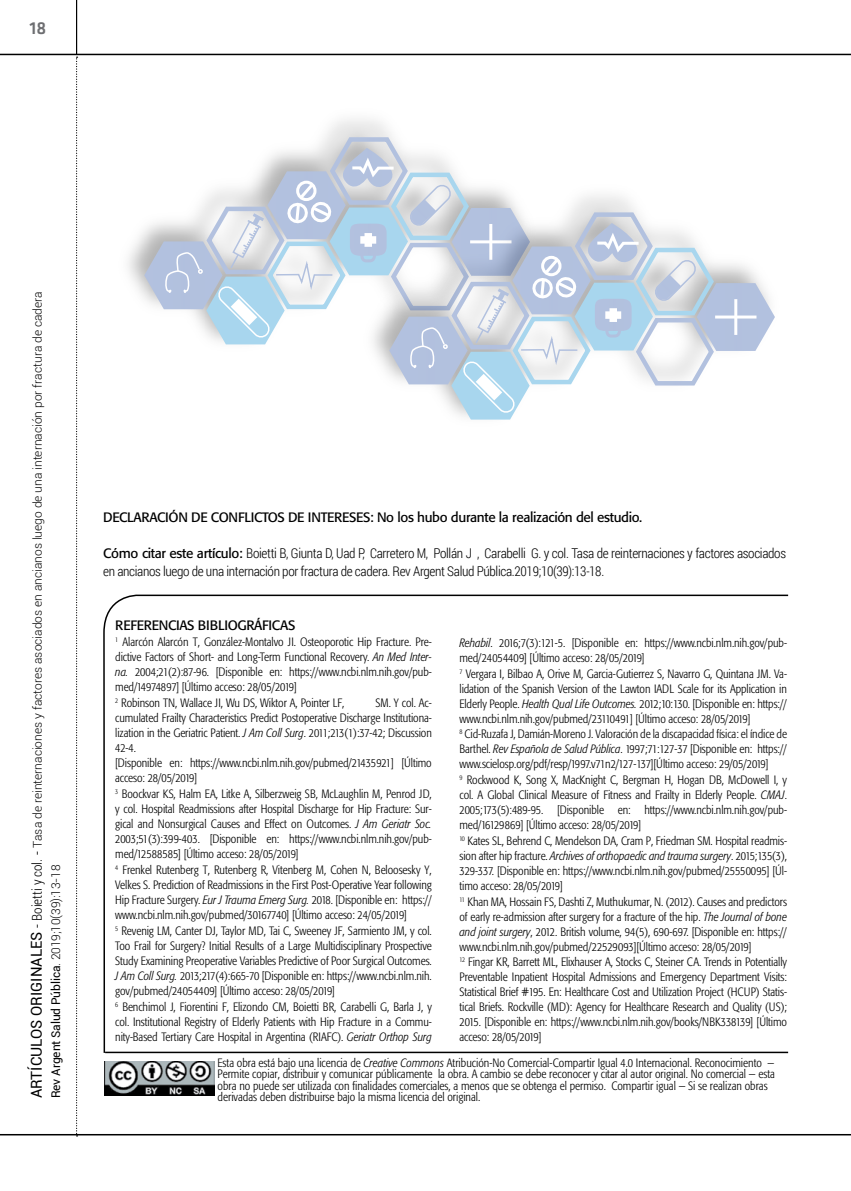
<style>
.page{position:relative;width:851px;height:1191px;background:#fff}
.page>*{position:absolute;margin:0;border:0;box-sizing:border-box;transform-origin:0 0}
.t1{font:500 18px "Klavika";color:#6d6e71}
.t2{font:300 13.5px/18px "Roboto Condensed";letter-spacing:-.025em;color:#000}
.t3{font:13.5px "Formata";letter-spacing:-.025em;color:#000}
.t4{font:300 condensed 12px/15.1px "Formata";letter-spacing:-.005em;color:#000}
.t5{font:300 12px/18px "Roboto";color:#000}
.s1{font-weight:400;font-size:15px}
.s2{font-family:"Formata";font-stretch:condensed;font-size:15px}
.s3{font-family:"Roboto Condensed";font-size:13.5px}
.s4{font-weight:400}
.s5{font-family:"Formata";font-weight:400}
.s6{font-style:italic}
</style>
<div class="page">
<hr style="left:0;top:54px;width:850px;height:1px;background:#000">
<hr style="left:0;top:1134px;width:850px;height:1px;background:#000">
<hr style="left:76px;top:0;width:1px;height:54px;background:#000">
<svg style="left:76px;top:57px;width:2px;height:1079px"></svg>
<svg style="left:103px;top:594px;width:686px;height:460px"></svg>
<hr style="left:105px;top:1051px;width:683px;height:2px;background:#000">
<svg style="left:144px;top:133px;width:630px;height:286px"></svg>
<img style="left:104px;top:1061px;width:110px;height:34px">
<svg style="left:347px;top:706px;width:48px;height:1px"></svg>
<h1 class="t1" style="left:30px;top:19px;width:18px">18</h1>
<p class="t5" style="left:28px;top:1098px;width:808px;rotate:-90deg"><span class="s1">ARTÍCULOS ORIGINALES</span> <span class="s2">-</span> <span class="s3">Boietti y col.</span> <span class="s2">-</span> Tasa de reinternaciones y factores asociados en ancianos luego de una internación por fractura de cadera<br><span class="s4">Rev Argent Salud Pública</span>. 2019;10(39):13-18</p>
<p class="t3" style="left:103px;top:509px;width:540px">DECLARACIÓN DE CONFLICTOS DE INTERESES: No los hubo durante la realización del estudio.</p>
<p class="t2" style="left:103px;top:544px;width:684px"><span class="s5">Cómo citar este artículo:</span> Boietti B, Giunta D, Uad P, Carretero M, Pollán J , Carabelli G. y col. Tasa de reinternaciones y factores asociados en ancianos luego de una internación por fractura de cadera. Rev Argent Salud Pública.2019;10(39):13-18.</p>
<p class="t3" style="left:115px;top:617px;width:182px">REFERENCIAS BIBLIOGRÁFICAS</p>
<p class="t4" style="left:115px;top:634px;width:318px"><sup>1</sup> Alarcón Alarcón T, González-Montalvo JI. Osteoporotic Hip Fracture. Pre&shy;dictive Factors of Short- and Long-Term Functional Recovery. <span class="s6">An Med Inter&shy;na.</span> 2004;21(2):87-96. [Disponible en: https://www.ncbi.nlm.nih.gov/pub&shy;med/14974897] [Último acceso: 28/05/2019]<br><sup>2</sup> Robinson TN, Wallace JI, Wu DS, Wiktor A, Pointer LF,</p>
<p class="t4" style="left:115px;top:695px;width:318px;text-indent:260px">SM. Y col. Ac&shy;cumulated Frailty Characteristics Predict Postoperative Discharge Institutiona&shy;lization in the Geriatric Patient. <span class="s6">J Am Coll Surg</span>. 2011;213(1):37-42; Discussion 42-4.<br>[Disponible en: https://www.ncbi.nlm.nih.gov/pubmed/21435921] [Último acceso: 28/05/2019]<br><sup>3</sup> Boockvar KS, Halm EA, Litke A, Silberzweig SB, McLaughlin M, Penrod JD, y col. Hospital Readmissions after Hospital Discharge for Hip Fracture: Sur&shy;gical and Nonsurgical Causes and Effect on Outcomes. <span class="s6">J Am Geriatr Soc.<br></span>2003;51(3):399-403. [Disponible en: https://www.ncbi.nlm.nih.gov/pub&shy;med/12588585] [Último acceso: 28/05/2019]<br><sup>4</sup> Frenkel Rutenberg T, Rutenberg R, Vitenberg M, Cohen N, Beloosesky Y, Velkes S. Prediction of Readmissions in the First Post-Operative Year following Hip Fracture Surgery. <span class="s6">Eur J Trauma Emerg Surg.</span> 2018. [Disponible en: https:// www.ncbi.nlm.nih.gov/pubmed/30167740] [Último acceso: 24/05/2019]<br><sup>5</sup> Revenig LM, Canter DJ, Taylor MD, Tai C, Sweeney JF, Sarmiento JM, y col.<br>Too Frail for Surgery? Initial Results of a Large Multidisciplinary Prospective Study Examining Preoperative Variables Predictive of Poor Surgical Outcomes.<br><span class="s6">J Am Coll Surg.</span> 2013;217(4):665-70 [Disponible en: https://www.ncbi.nlm.nih. gov/pubmed/24054409] [Último acceso: 28/05/2019]<br><sup>6</sup> Benchimol J, Fiorentini F, Elizondo CM, Boietti BR, Carabelli G, Barla J, y col. Institutional Registry of Elderly Patients with Hip Fracture in a Commu&shy;nity-Based Tertiary Care Hospital in Argentina (RIAFC). <span class="s6">Geriatr Orthop Surg</span></p>
<p class="t4" style="left:459px;top:635px;width:329px"><span class="s6">Rehabil</span>. 2016;7(3):121-5. [Disponible en: https://www.ncbi.nlm.nih.gov/pub&shy;med/24054409] [Último acceso: 28/05/2019]<br><sup>7</sup> Vergara I, Bilbao A, Orive M, Garcia-Gutierrez S, Navarro G, Quintana JM. Va&shy;lidation of the Spanish Version of the Lawton IADL Scale for its Application in Elderly People. <span class="s6">Health Qual Life Outcomes.</span> 2012;10:130. [Disponible en: https:// www.ncbi.nlm.nih.gov/pubmed/23110491] [Último acceso: 28/05/2019]<br><sup>8</sup> Cid-Ruzafa J, Damián-Moreno J. Valoración de la discapacidad física: el índice de Barthel. <span class="s6">Rev Española de Salud Pública</span>. 1997;71:127-37 [Disponible en: https:// www.scielosp.org/pdf/resp/1997.v71n2/127-137][Último acceso: 29/05/2019]<br><sup>9</sup> Rockwood K, Song X, MacKnight C, Bergman H, Hogan DB, McDowell I, y col. A Global Clinical Measure of Fitness and Frailty in Elderly People. <span class="s6">CMAJ</span>.<br>2005;173(5):489-95. [Disponible en: https://www.ncbi.nlm.nih.gov/pub&shy;med/16129869] [Último acceso: 28/05/2019]<br><sup>10</sup> Kates SL, Behrend C, Mendelson DA, Cram P, Friedman SM. Hospital readmis&shy;sion after hip fracture. <span class="s6">Archives of orthopaedic and trauma surgery</span>. 2015;135(3), 329-337. [Disponible en: https://www.ncbi.nlm.nih.gov/pubmed/25550095] [Úl&shy;timo acceso: 28/05/2019]<br><sup>11</sup> Khan MA, Hossain FS, Dashti Z, Muthukumar, N. (2012). Causes and predictors of early re-admission after surgery for a fracture of the hip. <span class="s6">The Journal of bone and joint surgery</span>, 2012. British volume, 94(5), 690-697. [Disponible en: https:// www.ncbi.nlm.nih.gov/pubmed/22529093][Último acceso: 28/05/2019]<br><sup>12</sup> Fingar KR, Barrett ML, Elixhauser A, Stocks C, Steiner CA. Trends in Potentially Preventable Inpatient Hospital Admissions and Emergency Department Visits:<br>Statistical Brief #195. En: Healthcare Cost and Utilization Project (HCUP) Statis&shy;tical Briefs. Rockville (MD): Agency for Healthcare Research and Quality (US); 2015. [Disponible en: https://www.ncbi.nlm.nih.gov/books/NBK338139] [Último acceso: 28/05/2019]</p>
<p class="t4" style="left:217px;top:1057px;width:558px;line-height:11.2px">Esta obra está bajo una licencia de <span class="s6">Creative Commons</span> Atribución-No Comercial-Compartir Igual 4.0 Internacional. Reconocimiento — Permite copiar, distribuir y comunicar públicamente la obra. A cambio se debe reconocer y citar al autor original. No comercial — esta obra no puede ser utilizada con finalidades comerciales, a menos que se obtenga el permiso. Compartir igual — Si se realizan obras derivadas deben distribuirse bajo la misma licencia del original.</p>
</div>
